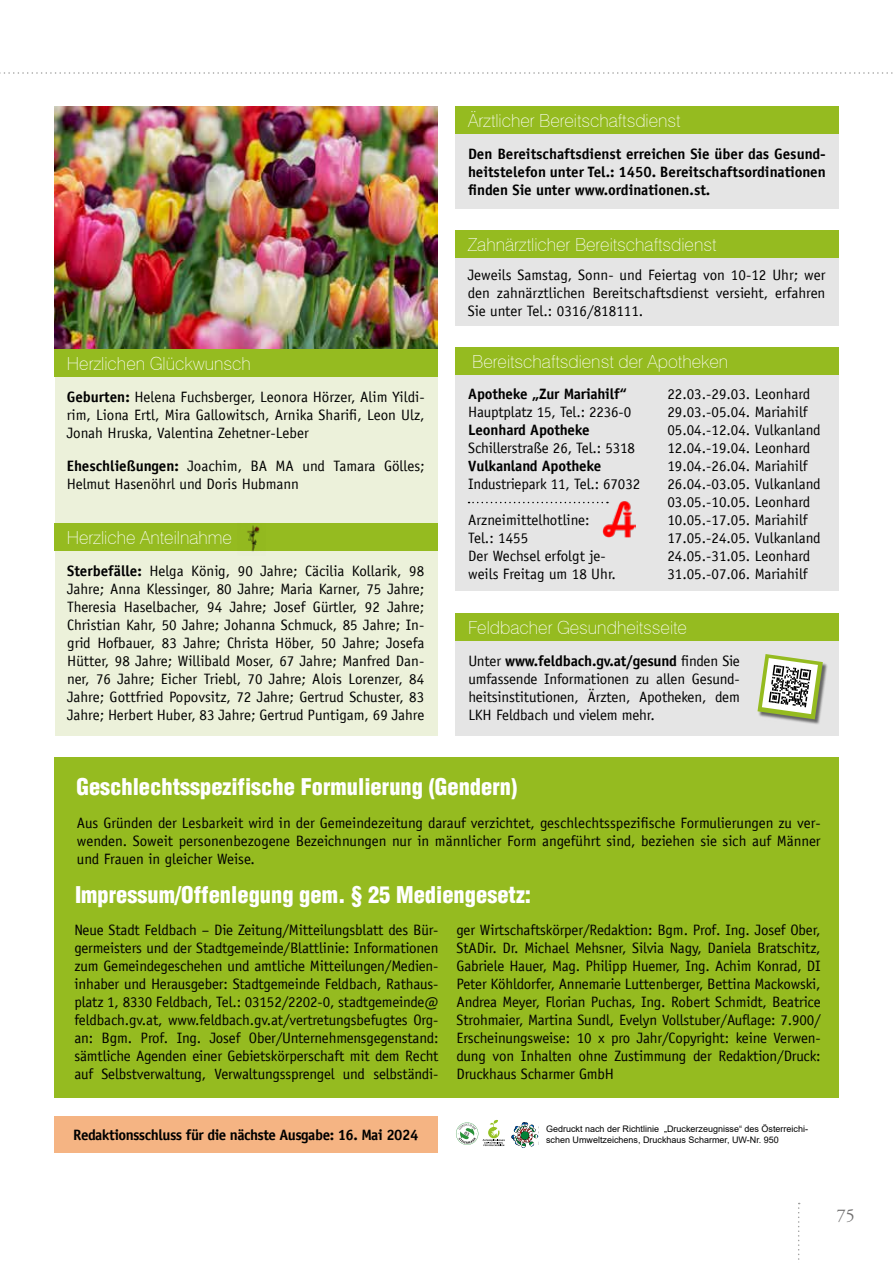
<style>
.page{position:relative;width:893px;height:1263px;background:#fff}
.page>*{position:absolute;margin:0;border:0;box-sizing:border-box;transform-origin:0 0}
.t1{font:22.5px "Switzerland Cond Black Plain";color:#fff}
.t2{font:100 18px "Swiss 721 BT";color:#fff}
.t3{font:18px "Adobe Garamond Pro";color:#706f6f}
.t4{font:15px/18px "Officina Sans LT";color:#000;text-align:justify}
.t5{font:700 15px/18px "Officina Sans LT";letter-spacing:-.01em;color:#000;text-align:justify}
.t6{font:700 15px "Officina Sans LT";letter-spacing:-.03em;color:#000}
.t7{font:9px/10.5px "Arial";color:#000}
.t8{font:4.5px/5.4px "Arial";color:#000}
.t9{font:3.75px/4.5px "Arial";color:#000}
.s1{font-weight:700}
</style>
<div class="page">
<svg style="left:0;top:72px;width:893px;height:2px"></svg>
<svg style="left:798px;top:1203px;width:2px;height:57px"></svg>
<div style="left:54px;top:757px;width:785px;height:340px;background:#95bb20"></div>
<svg style="left:511px;top:1122px;width:27px;height:26px"></svg>
<div style="left:455px;top:126px;width:384px;height:83px;background:#e5e5e5"></div>
<div style="left:455px;top:106px;width:384px;height:28px;background:#95bb20"></div>
<div style="left:455px;top:240px;width:384px;height:86px;background:#e5e5e5"></div>
<div style="left:455px;top:230px;width:383px;height:28px;background:#95bb20"></div>
<div style="left:455px;top:361px;width:384px;height:230px;background:#e5e5e5"></div>
<div style="left:455px;top:347px;width:384px;height:28px;background:#95bb20"></div>
<img style="left:602px;top:501px;width:34px;height:37px">
<svg style="left:469px;top:502px;width:139px;height:1px"></svg>
<div style="left:456px;top:622px;width:383px;height:114px;background:#e5e5e5"></div>
<div style="left:455px;top:613px;width:384px;height:28px;background:#95bb20"></div>
<div style="left:758px;top:655px;width:70px;height:70px;background:#000;opacity:.55"></div>
<svg style="left:757px;top:654px;width:66px;height:65px"></svg>
<div style="left:54px;top:1116px;width:383px;height:36px;background:#f5b483"></div>
<div style="left:55px;top:106px;width:382px;height:630px;background:#ecf1da"></div>
<div style="left:54px;top:349px;width:383px;height:28px;background:#95bb20"></div>
<div style="left:54px;top:523px;width:383px;height:28px;background:#95bb20"></div>
<img style="left:54px;top:106px;width:383px;height:243px">
<img style="left:247px;top:525px;width:13px;height:27px">
<svg style="left:456px;top:1120px;width:49px;height:26px"></svg>
<p class="t2" style="left:468px;top:110px;width:214px">Ärztlicher Bereitschaftsdienst</p>
<p class="t5" style="left:468px;top:144px;width:359px">Den Bereitschaftsdienst erreichen Sie über das Gesund&shy;heitstelefon unter Tel.: 1450. Bereitschaftsordinationen finden Sie unter www.ordinationen.st.</p>
<p class="t2" style="left:468px;top:234px;width:250px">Zahnärztlicher Bereitschaftsdienst</p>
<p class="t2" style="left:67px;top:352px;width:185px">Herzlichen Glückwunsch</p>
<p class="t4" style="left:67px;top:388px;width:359px"><span class="s1">Geburten:</span> Helena Fuchsberger, Leonora Hörzer, Alim Yildi&shy;rim, Liona Ertl, Mira Gallowitsch, Arnika Sharifi, Leon Ulz, Jonah Hruska, Valentina Zehetner-Leber</p>
<p class="t4" style="left:67px;top:457px;width:359px"><span class="s1">Eheschließungen:</span> Joachim, BA MA und Tamara Gölles;<br>Helmut Hasenöhrl und Doris Hubmann</p>
<p class="t2" style="left:67px;top:527px;width:167px">Herzliche Anteilnahme</p>
<p class="t4" style="left:67px;top:562px;width:359px"><span class="s1">Sterbefälle:</span> Helga König, 90 Jahre; Cäcilia Kollarik, 98<br>Jahre; Anna Klessinger, 80 Jahre; Maria Karner, 75 Jahre; Theresia Haselbacher, 94 Jahre; Josef Gürtler, 92 Jahre; Christian Kahr, 50 Jahre; Johanna Schmuck, 85 Jahre; In&shy;grid Hofbauer, 83 Jahre; Christa Höber, 50 Jahre; Josefa Hütter, 98 Jahre; Willibald Moser, 67 Jahre; Manfred Dan&shy;ner, 76 Jahre; Eicher Triebl, 70 Jahre; Alois Lorenzer, 84<br>Jahre; Gottfried Popovsitz, 72 Jahre; Gertrud Schuster, 83<br>Jahre; Herbert Huber, 83 Jahre; Gertrud Puntigam, 69 Jahre</p>
<p class="t4" style="left:468px;top:266px;width:359px">Jeweils Samstag, Sonn- und Feiertag von 10-12 Uhr; wer den zahnärztlichen Bereitschaftsdienst versieht, erfahren Sie unter Tel.: 0316/818111.</p>
<p class="t2" style="left:472px;top:350px;width:257px">Bereitschaftsdienst der Apotheken</p>
<p class="t5" style="left:468px;top:384px;width:160px">Apotheke „Zur Mariahilf“</p>
<p class="t4" style="left:468px;top:403px;width:165px">Hauptplatz 15, Tel.: 2236-0</p>
<p class="t5" style="left:468px;top:420px;width:123px">Leonhard Apotheke</p>
<p class="t4" style="left:468px;top:439px;width:168px">Schillerstraße 26, Tel.: 5318</p>
<p class="t5" style="left:468px;top:456px;width:135px">Vulkanland Apotheke</p>
<p class="t4" style="left:468px;top:475px;width:173px">Industriepark 11, Tel.: 67032</p>
<p class="t4" style="left:667px;top:385px;width:155px;text-align:left">22.03.-29.03. Leonhard<br>29.03.-05.04. Mariahilf<br>05.04.-12.04. Vulkanland<br>12.04.-19.04. Leonhard<br>19.04.-26.04. Mariahilf<br>26.04.-03.05. Vulkanland<br>03.05.-10.05. Leonhard<br>10.05.-17.05. Mariahilf<br>17.05.-24.05. Vulkanland<br>24.05.-31.05. Leonhard<br>31.05.-07.06. Mariahilf</p>
<p class="t4" style="left:468px;top:510px;width:149px;text-align:left">Arzneimittelhotline:<br>Tel.: 1455<br>Der Wechsel erfolgt je&shy;weils Freitag um 18 Uhr.</p>
<p class="t2" style="left:468px;top:616px;width:220px">Feldbacher Gesundheitsseite</p>
<p class="t4" style="left:468px;top:652px;width:273px">Unter <span class="s1">www.feldbach.gv.at/gesund</span> finden Sie umfassende Informationen zu allen Gesund&shy;heitsinstitutionen, Ärzten, Apotheken, dem LKH Feldbach und vielem mehr.</p>
<h1 class="t1" style="left:76px;top:773px;width:442px">Geschlechtsspezifische Formulierung (Gendern)</h1>
<p class="t4" style="left:77px;top:814px;width:745px">Aus Gründen der Lesbarkeit wird in der Gemeindezeitung darauf verzichtet, geschlechtsspezifische Formulierungen zu ver&shy;wenden. Soweit personenbezogene Bezeichnungen nur in männlicher Form angeführt sind, beziehen sie sich auf Männer und Frauen in gleicher Weise.</p>
<h1 class="t1" style="left:75px;top:880px;width:457px">Impressum/Offenlegung gem. § 25 Mediengesetz:</h1>
<p class="t4" style="left:74px;top:921px;width:366px">Neue Stadt Feldbach – Die Zeitung/Mitteilungsblatt des Bür&shy;germeisters und der Stadtgemeinde/Blattlinie: Informationen zum Gemeindegeschehen und amtliche Mitteilungen/Medien&shy;inhaber und Herausgeber: Stadtgemeinde Feldbach, Rathaus&shy;platz 1, 8330 Feldbach, Tel.: 03152/2202-0, stadtgemeinde@ feldbach.gv.at, www.feldbach.gv.at/vertretungsbefugtes Org&shy;an: Bgm. Prof. Ing. Josef Ober/Unternehmensgegenstand: sämtliche Agenden einer Gebietskörperschaft mit dem Recht auf Selbstverwaltung, Verwaltungssprengel und selbständi-</p>
<p class="t4" style="left:457px;top:921px;width:366px">ger Wirtschaftskörper/Redaktion: Bgm. Prof. Ing. Josef Ober, StADir. Dr. Michael Mehsner, Silvia Nagy, Daniela Bratschitz, Gabriele Hauer, Mag. Philipp Huemer, Ing. Achim Konrad, DI Peter Köhldorfer, Annemarie Luttenberger, Bettina Mackowski, Andrea Meyer, Florian Puchas, Ing. Robert Schmidt, Beatrice Strohmaier, Martina Sundl, Evelyn Vollstuber/Auflage: 7.900/ Erscheinungsweise: 10 x pro Jahr/Copyright: keine Verwen&shy;dung von Inhalten ohne Zustimmung der Redaktion/Druck:<br>Druckhaus Scharmer GmbH</p>
<p class="t6" style="left:73px;top:1125px;width:347px">Redaktionsschluss für die nächste Ausgabe: 16. Mai 2024</p>
<p class="t7" style="left:546px;top:1124px;width:264px">Gedruckt nach der Richtlinie „Druckerzeugnisse“ des Österreichi&shy;schen Umweltzeichens, Druckhaus Scharmer, UW-Nr. 950</p>
<p class="t8" style="left:539px;top:1124px;width:69px">Gedruckt nach der Richtlinie des<br>Österreichischen Umweltzeichens "Druckerzeugnisse",<br>Druckhaus Scharmer, UW-Nr. 950</p>
<p class="t9" style="left:533px;top:1125px;width:58px">Gedruckt nach der Richtlinie des<br>Österreichischen Umweltzeichens</p>
<p class="t9" style="left:533px;top:1138px;width:59px">Druckhaus Scharmer, UW-Nr. 950</p>
<p class="t3" style="left:837px;top:1204px;width:19px">75</p>
</div>
